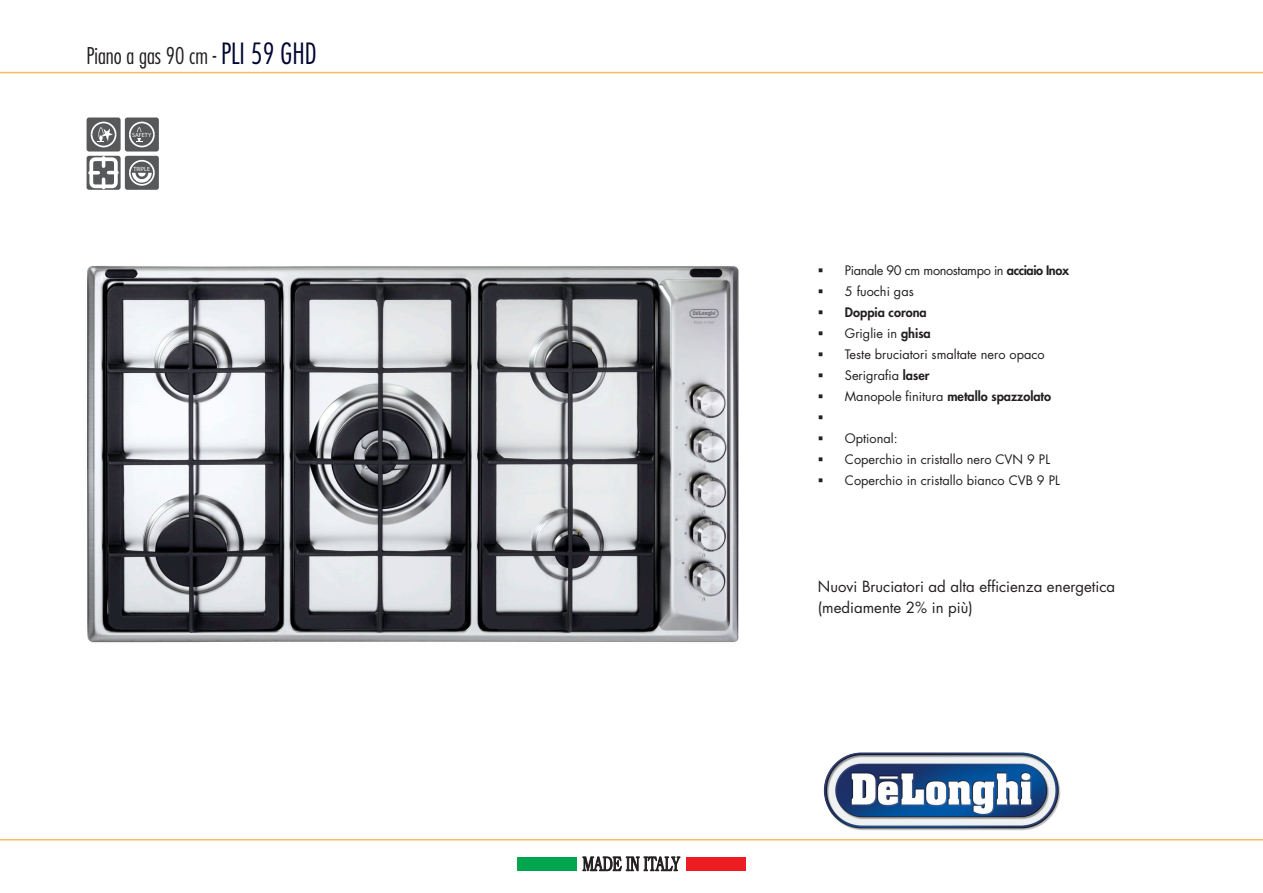
<style>
.page{position:relative;width:1263px;height:893px;background:#fff}
.page>*{position:absolute;margin:0;border:0;box-sizing:border-box;transform-origin:0 0}
.t1{font:300 condensed 22.5px "Futura Std";color:#231f20}
.Stile_di_paragrafo_1{font:15px "Futura Std";color:#231f20}
.t2{font:12.75px "Futura Std";color:#231f20}
.t3{font:800 12.75px "Futura Std";color:#231f20}
.t4{font:12.75px "Futura Std";letter-spacing:-.03em;color:#231f20}
.t5{font:6px "Myriad Pro";color:#fff}
.s1{font-size:28.5px;color:#000731}
.s2{font-weight:800}
.s3{font-weight:400}
</style>
<div class="page">
<div style="left:517px;top:857px;width:59px;height:14px;background:#00a54f"></div>
<div style="left:686px;top:857px;width:59px;height:14px;background:#ee1d23"></div>
<svg style="left:582px;top:856px;width:98px;height:16px"></svg>
<img style="left:823px;top:752px;width:238px;height:79px">
<hr style="left:0;top:72px;width:1263px;height:1px;background:#fcbc5e">
<hr style="left:0;top:839px;width:1263px;height:1px;background:#fcbc5e">
<img style="left:87px;top:265px;width:652px;height:378px">
<div style="left:87px;top:117px;width:34px;height:35px;background:#57585a;border-radius:3px"></div>
<svg style="left:91px;top:122px;width:25px;height:25px"></svg>
<svg style="left:87px;top:156px;width:34px;height:34px"></svg>
<div style="left:89px;top:157px;width:29px;height:31px;border:4px solid #fff;border-radius:4px"></div>
<svg style="left:90px;top:158px;width:27px;height:30px"></svg>
<div style="left:125px;top:117px;width:34px;height:35px;background:#57585a;border-radius:3px"></div>
<svg style="left:129px;top:122px;width:26px;height:25px"></svg>
<div style="left:125px;top:156px;width:34px;height:34px;background:#57585a;border-radius:3px"></div>
<svg style="left:129px;top:160px;width:26px;height:26px"></svg>
<p class="t1" style="left:87px;top:42px;width:231px">Piano a gas 90 cm - <span class="s1">PLI 59 GHD</span></p>
<p class="t5" style="left:132px;top:132px;width:21px">SAFETY</p>
<p class="t5" style="left:133px;top:165px;width:18px">TRIPLE</p>
<p class="t4" style="left:845px;top:263px;width:226px">Pianale 90 cm monostampo in <span class="s2">acciaio Inox</span></p>
<p class="t2" style="left:845px;top:284px;width:70px">5 fuochi gas</p>
<p class="t3" style="left:845px;top:305px;width:83px">Doppia corona</p>
<p class="t2" style="left:845px;top:326px;width:87px">Griglie in <span class="s2">ghisa</span></p>
<p class="t2" style="left:845px;top:347px;width:201px">Teste bruciatori smaltate nero opaco</p>
<p class="t2" style="left:845px;top:368px;width:86px">Serigrafia <span class="s2">laser</span></p>
<p class="t3" style="left:845px;top:389px;width:208px"><span class="s3">Manopole finitura</span> metallo spazzolato</p>
<p class="t2" style="left:845px;top:431px;width:54px">Optional:</p>
<p class="t2" style="left:845px;top:452px;width:207px">Coperchio in cristallo nero CVN 9 PL</p>
<p class="t2" style="left:845px;top:473px;width:217px">Coperchio in cristallo bianco CVB 9 PL</p>
<p class="Stile_di_paragrafo_1" style="left:818px;top:576px;width:299px">Nuovi Bruciatori ad alta efficienza energetica</p>
<p class="Stile_di_paragrafo_1" style="left:818px;top:597px;width:156px">(mediamente 2% in più)</p>
</div>
